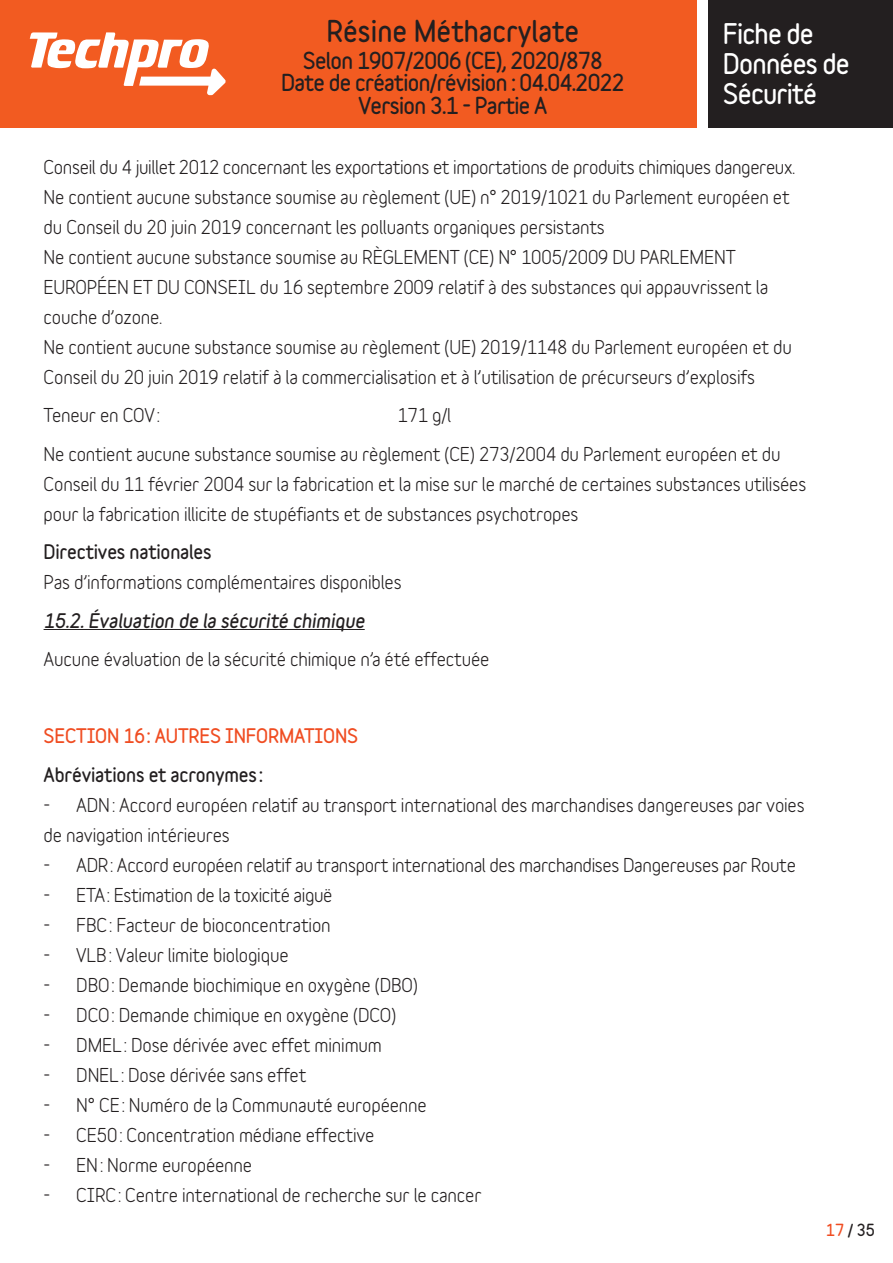
<style>
.page{position:relative;width:893px;height:1263px;background:#fff}
.page>*{position:absolute;margin:0;border:0;box-sizing:border-box;transform-origin:0 0}
.t1{font:900 27px "Variable";color:#231f20}
.t2{font:900 25.5px/30px "Variable";letter-spacing:-.03em;color:#fff}
.t3{font:900 21px/22.5px "Variable";letter-spacing:-.03em;color:#231f20;text-align:center}
.TEXTE_COURANT{font:700 18px/30px "Variable";letter-spacing:-.01em;color:#231f20}
.TEXTE_COURANT-2{font:italic 900 18px "Variable";color:#231f20}
.TEXTE_COURANT-3{font:900 18px "Variable";letter-spacing:-.01em;color:#f04d22}
.TEXTE_COURANT-4{font:900 18px "Variable";letter-spacing:-.01em;color:#231f20}
.t4{font:900 15px "Variable";color:#231f20}
.s1{font-weight:900}
.s2{color:#f04d22}
</style>
<div class="page">
<div style="left:0;top:0;width:723px;height:128px;background:#f25b21"></div>
<div style="left:702px;top:0;width:191px;height:128px;background:#231f20"></div>
<div style="left:697px;top:0;width:11px;height:128px;background:#fff"></div>
<svg style="left:30px;top:32px;width:196px;height:63px"></svg>
<hr style="left:44px;top:629px;width:321px;height:1px;background:#231f20">
<h1 class="t1" style="left:327px;top:13px;width:254px">Résine Méthacrylate</h1>
<p class="t3" style="left:281px;top:49px;width:345px">Selon 1907/2006 (CE), 2020/878<br>Date de création/révision : 04.04.2022<br>Version 3.1 - Partie A</p>
<h2 class="t2" style="left:723px;top:19px;width:128px">Fiche de<br>Données de<br>Sécurité</h2>
<p class="TEXTE_COURANT" style="left:44px;top:151px;width:753px">Conseil du 4 juillet 2012 concernant les exportations et importations de produits chimiques dangereux.<br>Ne contient aucune substance soumise au règlement (UE) n° 2019/1021 du Parlement européen et du Conseil du 20 juin 2019 concernant les polluants organiques persistants<br>Ne contient aucune substance soumise au RÈGLEMENT (CE) N° 1005/2009 DU PARLEMENT EUROPÉEN ET DU CONSEIL du 16 septembre 2009 relatif à des substances qui appauvrissent la couche d’ozone.<br>Ne contient aucune substance soumise au règlement (UE) 2019/1148 du Parlement européen et du Conseil du 20 juin 2019 relatif à la commercialisation et à l’utilisation de précurseurs d’explosifs</p>
<p class="TEXTE_COURANT" style="left:44px;top:400px;width:118px">Teneur en COV:</p>
<p class="TEXTE_COURANT" style="left:397px;top:400px;width:55px">171 g/l</p>
<p class="TEXTE_COURANT" style="left:44px;top:438px;width:764px">Ne contient aucune substance soumise au règlement (CE) 273/2004 du Parlement européen et du<br>Conseil du 11 février 2004 sur la fabrication et la mise sur le marché de certaines substances utilisées pour la fabrication illicite de stupéfiants et de substances psychotropes</p>
<p class="TEXTE_COURANT" style="left:44px;top:537px;width:360px"><span class="s1">Directives nationales<br></span>Pas d’informations complémentaires disponibles</p>
<p class="TEXTE_COURANT-2" style="left:44px;top:609px;width:323px">15.2. Évaluation de la sécurité chimique</p>
<p class="TEXTE_COURANT" style="left:44px;top:644px;width:447px">Aucune évaluation de la sécurité chimique n’a été effectuée</p>
<p class="TEXTE_COURANT-3" style="left:44px;top:724px;width:316px">SECTION 16: AUTRES INFORMATIONS</p>
<p class="TEXTE_COURANT-4" style="left:44px;top:763px;width:221px">Abréviations et acronymes:</p>
<p class="TEXTE_COURANT" style="left:44px;top:789px;width:763px">- ADN: Accord européen relatif au transport international des marchandises dangereuses par voies de navigation intérieures</p>
<p class="TEXTE_COURANT" style="left:44px;top:849px;width:754px">- ADR: Accord européen relatif au transport international des marchandises Dangereuses par Route</p>
<p class="TEXTE_COURANT" style="left:44px;top:879px;width:290px">- ETA: Estimation de la toxicité aiguë</p>
<p class="TEXTE_COURANT" style="left:44px;top:909px;width:289px">- FBC: Facteur de bioconcentration</p>
<p class="TEXTE_COURANT" style="left:44px;top:939px;width:247px">- VLB: Valeur limite biologique</p>
<p class="TEXTE_COURANT" style="left:44px;top:969px;width:376px">- DBO: Demande biochimique en oxygène (DBO)</p>
<p class="TEXTE_COURANT" style="left:44px;top:999px;width:354px">- DCO: Demande chimique en oxygène (DCO)</p>
<p class="TEXTE_COURANT" style="left:44px;top:1029px;width:340px">- DMEL: Dose dérivée avec effet minimum</p>
<p class="TEXTE_COURANT" style="left:44px;top:1059px;width:264px">- DNEL: Dose dérivée sans effet</p>
<p class="TEXTE_COURANT" style="left:44px;top:1089px;width:385px">- N° CE: Numéro de la Communauté européenne</p>
<p class="TEXTE_COURANT" style="left:44px;top:1119px;width:332px">- CE50: Concentration médiane effective</p>
<p class="TEXTE_COURANT" style="left:44px;top:1149px;width:210px">- EN: Norme européenne</p>
<p class="TEXTE_COURANT" style="left:44px;top:1179px;width:439px">- CIRC: Centre international de recherche sur le cancer</p>
<p class="t4" style="left:826px;top:1220px;width:51px"><span class="s2">17</span> / 35</p>
</div>
